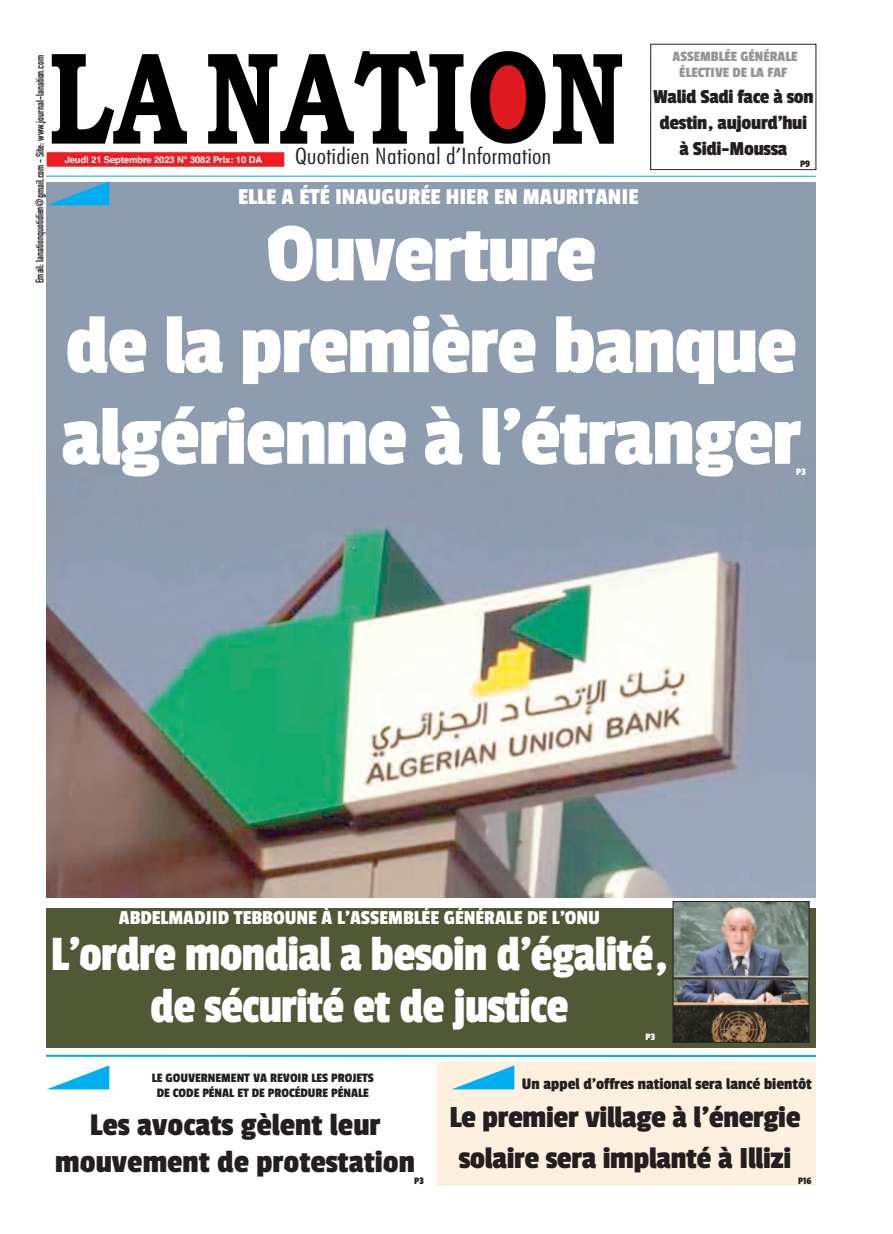
<style>
.page{position:relative;width:893px;height:1234px;background:#fff}
.page>*{position:absolute;margin:0;border:0;box-sizing:border-box;transform-origin:0 0}
.t1{font:87px/91.7px "Passion One";letter-spacing:-.015em;color:#fff;text-align:center;scale:1.05 1}
.t2{font:51.75px/51.8px "Passion One";letter-spacing:-.015em;color:#fff;text-align:center;scale:.96 1}
.t3{font:33.15px/37.3px "Passion One";color:#231f20;text-align:center;scale:1.05 1}
.t4{font:32.1px/40.3px "Passion One";letter-spacing:-.01em;color:#231f20;scale:1.05 1}
.t5{font:23.85px "Passion One";color:#fff;scale:1.05 1}
.t6{font:300 condensed 22.8px "Futura BT";color:#231f20;scale:1.21 1}
.t7{font:20.7px/26px "Passion One";letter-spacing:-.015em;color:#231f20;text-align:center;scale:1.05 1}
.t8{font:20.7px "Passion One";color:#fff;scale:1.05 1}
.t9{font:16.95px "Passion One";color:#231f20;scale:1.05 1}
.t10{font:15px/16px "Passion One";color:#939598;text-align:center;scale:1.05 1}
.t11{font:13.5px/15.1px "Passion One";color:#231f20;text-align:center;scale:1.05 1}
.t12{font:700 10.8px "DIN Condensed";color:#231f20;scale:.95 1}
.t13{font:10.35px "Passion One";color:#231f20;scale:1.05 1}
.t14{font:10.35px "Passion One";color:#fff;scale:1.05 1}
.t15{font:700 9.3px "Helvetica";letter-spacing:-.015em;color:#fff}
</style>
<div class="page">
<img style="left:46px;top:183px;width:770px;height:714px">
<div style="left:46px;top:908px;width:770px;height:139px;background:#505836"></div>
<div style="left:438px;top:1061px;width:378px;height:124px;background:#fef0de"></div>
<svg style="left:46px;top:181px;width:63px;height:24px;background:#4da9d1"></svg>
<div style="left:47px;top:152px;width:237px;height:15px;background:#ee1d23"></div>
<svg style="left:52px;top:54px;width:135px;height:90px"></svg>
<svg style="left:208px;top:51px;width:255px;height:93px"></svg>
<svg style="left:470px;top:51px;width:75px;height:93px"></svg>
<svg style="left:553px;top:54px;width:69px;height:90px"></svg>
<hr style="left:46px;top:175px;width:770px;height:2px;background:#00aeef">
<div style="left:650px;top:44px;width:166px;height:126px;border:1px solid #231f20"></div>
<svg style="left:48px;top:1065px;width:61px;height:24px"></svg>
<svg style="left:453px;top:1065px;width:61px;height:24px"></svg>
<hr style="left:46px;top:1054px;width:770px;height:2px;background:#00aeef">
<img style="left:675px;top:903px;width:132px;height:137px">
<div style="left:673px;top:901px;width:136px;height:141px;border:1px solid #231f20"></div>
<p class="t12" style="left:34px;top:283px;width:242px;rotate:-90deg">Email: lanationquotidien@gmail.com - Site: www.journal-lanation.com</p>
<h3 class="t10" style="left:672px;top:48px;width:121px">ASSEMBLÉE GÉNÉRALE<br>ÉLECTIVE DE LA FAF</h3>
<h3 class="t7" style="left:653px;top:84px;width:154px">Walid Sadi face à son destin, aujourd’hui à Sidi-Moussa</h3>
<p class="t13" style="left:800px;top:158px;width:11px">P9</p>
<p class="t15" style="left:65px;top:154px;width:199px">Jeudi 21 Septembre 2023 N° 3082 Prix: 10 DA</p>
<h3 class="t6" style="left:295px;top:143px;width:213px">Quotidien National d’Information</h3>
<h3 class="t5" style="left:238px;top:184px;width:383px">ELLE A ÉTÉ INAUGURÉE HIER EN MAURITANIE</h3>
<h1 class="t1" style="left:61px;top:207px;width:706px">Ouverture<br>de la première banque algérienne à l'étranger</h1>
<p class="t14" style="left:796px;top:466px;width:11px">P3</p>
<h3 class="t8" style="left:119px;top:906px;width:460px">ABDELMADJID TEBBOUNE À L’ASSEMBLÉE GÉNÉRALE DE L’ONU</h3>
<h2 class="t2" style="left:51px;top:927px;width:645px">L’ordre mondial a besoin d’égalité, de sécurité et de justice</h2>
<p class="t14" style="left:645px;top:1030px;width:11px">P3</p>
<p class="t11" style="left:152px;top:1069px;width:213px">LE GOUVERNEMENT VA REVOIR LES PROJETS<br>DE CODE PÉNAL ET DE PROCÉDURE PÉNALE</p>
<h3 class="t3" style="left:55px;top:1105px;width:344px">Les avocats gèlent leur mouvement de protestation</h3>
<p class="t13" style="left:414px;top:1174px;width:11px">P3</p>
<h3 class="t9" style="left:522px;top:1074px;width:278px">Un appel d'offres national sera lancé bientôt</h3>
<h3 class="t4" style="left:449px;top:1096px;width:336px">Le premier village à l’énergie solaire sera implanté à Illizi</h3>
<p class="t13" style="left:798px;top:1174px;width:14px">P16</p>
</div>
